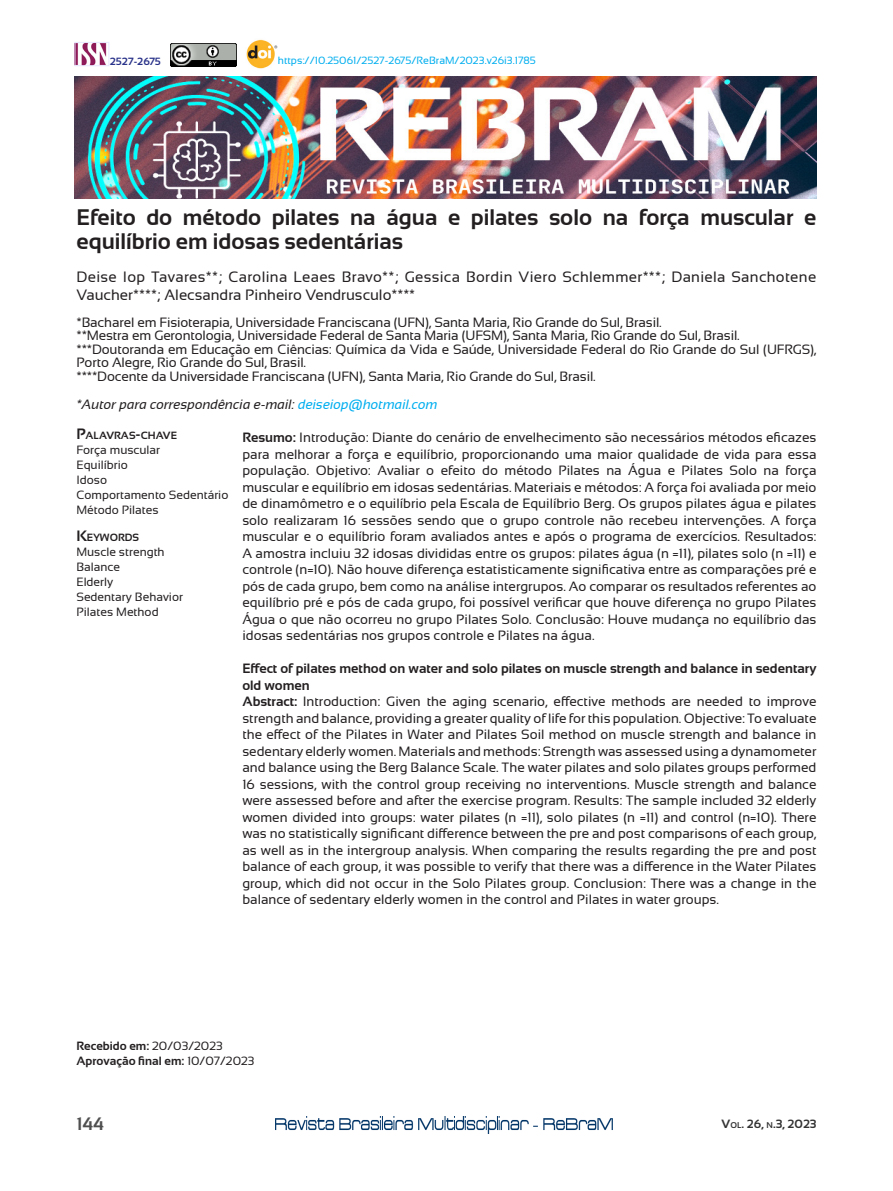
<style>
.page{position:relative;width:893px;height:1191px;background:#fff}
.page>*{position:absolute;margin:0;border:0;box-sizing:border-box;transform-origin:0 0}
.Parágrafo_básico_-_titulo{font:700 22.5px/24px "Sansation";color:#231f20}
.t1{font:700 18px "Sansation";color:#4f4f50}
.tITULACAO{font:15px/18px "Sansation";letter-spacing:.02em;color:#231f20}
.tITULACAO-2{font:13.5px/16.5px "Sansation";letter-spacing:-.01em;color:#231f20;text-align:justify}
.t2{font:700 13.5px/16.5px "Sansation";color:#231f20}
.resumo{font:italic 13.5px "Sansation";color:#231f20}
.tITULACAO-3{font:12px "Sansation";color:#231f20}
.tITULACAO-4{font:700 12px "Sansation";color:#231f20}
.t3{font:700 12px "Sansation";color:#333}
.Corpo_do_texto{font:10.5px "Sansation";color:#00aeef}
.tITULACAO-5{font:700 10.5px "Sansation";color:#231f20}
.t4{font:700 10.5px "Sansation";color:#293289}
.s1{color:#00aeef}
.s2{font-size:15px}
.s3{font-weight:700}
.s4{font-weight:400}
.s5{font-size:8.4px}
</style>
<div class="page">
<img style="left:275px;top:1116px;width:338px;height:17px">
<img style="left:77px;top:44px;width:30px;height:20px">
<div style="left:75px;top:42px;width:34px;height:24px;border:1px solid #e6e6ff"></div>
<img style="left:171px;top:43px;width:66px;height:24px">
<img style="left:246px;top:39px;width:32px;height:30px">
<img style="left:75px;top:76px;width:741px;height:122px">
<p class="t4" style="left:110px;top:55px;width:53px">2527-2675</p>
<p class="Corpo_do_texto" style="left:278px;top:54px;width:260px">https://10.25061/2527-2675/ReBraM/2023.v26i3.1785</p>
<p class="Parágrafo_básico_-_titulo" style="left:76px;top:205px;width:741px">Efeito do método pilates na água e pilates solo na força muscular e equilíbrio em idosas sedentárias</p>
<p class="tITULACAO" style="left:76px;top:268px;width:741px">Deise Iop Tavares**; Carolina Leaes Bravo**; Gessica Bordin Viero Schlemmer***; Daniela Sanchotene<br>Vaucher****; Alecsandra Pinheiro Vendrusculo****</p>
<p class="tITULACAO-2" style="left:76px;top:314px;width:587px">*Bacharel em Fisioterapia, Universidade Franciscana (UFN), Santa Maria, Rio Grande do Sul, Brasil.</p>
<p class="tITULACAO-2" style="left:76px;top:327px;width:665px">**Mestra em Gerontologia, Universidade Federal de Santa Maria (UFSM), Santa Maria, Rio Grande do Sul, Brasil.</p>
<p class="tITULACAO-2" style="left:76px;top:342px;width:741px;line-height:13.5px">***Doutoranda em Educação em Ciências: Química da Vida e Saúde, Universidade Federal do Rio Grande do Sul (UFRGS),<br>Porto Alegre, Rio Grande do Sul, Brasil.</p>
<p class="tITULACAO-2" style="left:76px;top:368px;width:521px">****Docente da Universidade Franciscana (UFN), Santa Maria, Rio Grande do Sul, Brasil.</p>
<p class="resumo" style="left:76px;top:396px;width:363px">*Autor para correspondência e-mail: <span class="s1">deiseiop@hotmail.com</span></p>
<p class="tITULACAO-5" style="left:76px;top:429px;width:102px"><span class="s2">P</span>ALAVRAS<span class="s2">-</span>CHAVE</p>
<p class="tITULACAO-3" style="left:76px;top:443px;width:85px">Força muscular</p>
<p class="tITULACAO-3" style="left:76px;top:458px;width:53px">Equilíbrio</p>
<p class="tITULACAO-3" style="left:76px;top:473px;width:32px">Idoso</p>
<p class="tITULACAO-3" style="left:76px;top:488px;width:153px">Comportamento Sedentário</p>
<p class="tITULACAO-3" style="left:76px;top:503px;width:84px">Método Pilates</p>
<p class="tITULACAO-5" style="left:76px;top:531px;width:64px"><span class="s2">K</span>EYWORDS</p>
<p class="tITULACAO-3" style="left:76px;top:545px;width:90px">Muscle strength</p>
<p class="tITULACAO-3" style="left:76px;top:560px;width:45px">Balance</p>
<p class="tITULACAO-3" style="left:76px;top:575px;width:38px">Elderly</p>
<p class="tITULACAO-3" style="left:76px;top:590px;width:108px">Sedentary Behavior</p>
<p class="tITULACAO-3" style="left:76px;top:605px;width:84px">Pilates Method</p>
<p class="tITULACAO-2" style="left:242px;top:429px;width:576px"><span class="s3">Resumo:</span> Introdução: Diante do cenário de envelhecimento são necessários métodos eficazes para melhorar a força e equilíbrio, proporcionando uma maior qualidade de vida para essa população. Objetivo: Avaliar o efeito do método Pilates na Água e Pilates Solo na força muscular e equilíbrio em idosas sedentárias. Materiais e métodos: A força foi avaliada por meio de dinamômetro e o equilíbrio pela Escala de Equilíbrio Berg. Os grupos pilates água e pilates solo realizaram 16 sessões sendo que o grupo controle não recebeu intervenções. A força muscular e o equilíbrio foram avaliados antes e após o programa de exercícios. Resultados:<br>A amostra incluiu 32 idosas divididas entre os grupos: pilates água (n =11), pilates solo (n =11) e controle (n=10). Não houve diferença estatisticamente significativa entre as comparações pré e pós de cada grupo, bem como na análise intergrupos. Ao comparar os resultados referentes ao equilíbrio pré e pós de cada grupo, foi possível verificar que houve diferença no grupo Pilates Água o que não ocorreu no grupo Pilates Solo. Conclusão: Houve mudança no equilíbrio das idosas sedentárias nos grupos controle e Pilates na água.</p>
<p class="t2" style="left:242px;top:660px;width:576px">Effect of pilates method on water and solo pilates on muscle strength and balance in sedentary old women</p>
<p class="tITULACAO-2" style="left:242px;top:693px;width:576px"><span class="s3">Abstract:</span> Introduction: Given the aging scenario, effective methods are needed to improve strength and balance, providing a greater quality of life for this population. Objective: To evaluate the effect of the Pilates in Water and Pilates Soil method on muscle strength and balance in sedentary elderly women. Materials and methods: Strength was assessed using a dynamometer and balance using the Berg Balance Scale. The water pilates and solo pilates groups performed 16 sessions, with the control group receiving no interventions. Muscle strength and balance were assessed before and after the exercise program. Results: The sample included 32 elderly women divided into groups: water pilates (n =11), solo pilates (n =11) and control (n=10). There was no statistically significant difference between the pre and post comparisons of each group, as well as in the intergroup analysis. When comparing the results regarding the pre and post balance of each group, it was possible to verify that there was a difference in the Water Pilates group, which did not occur in the Solo Pilates group. Conclusion: There was a change in the balance of sedentary elderly women in the control and Pilates in water groups.</p>
<p class="tITULACAO-4" style="left:76px;top:1039px;width:148px">Recebido em: <span class="s4">20/03/2023</span></p>
<p class="tITULACAO-4" style="left:76px;top:1054px;width:180px">Aprovação final em: <span class="s4">10/07/2023</span></p>
<h2 class="t1" style="left:76px;top:1113px;width:29px">144</h2>
<p class="t3" style="left:722px;top:1117px;width:96px">V<span class="s5">OL</span>. 26, <span class="s5">N</span>.3, 2023</p>
</div>
